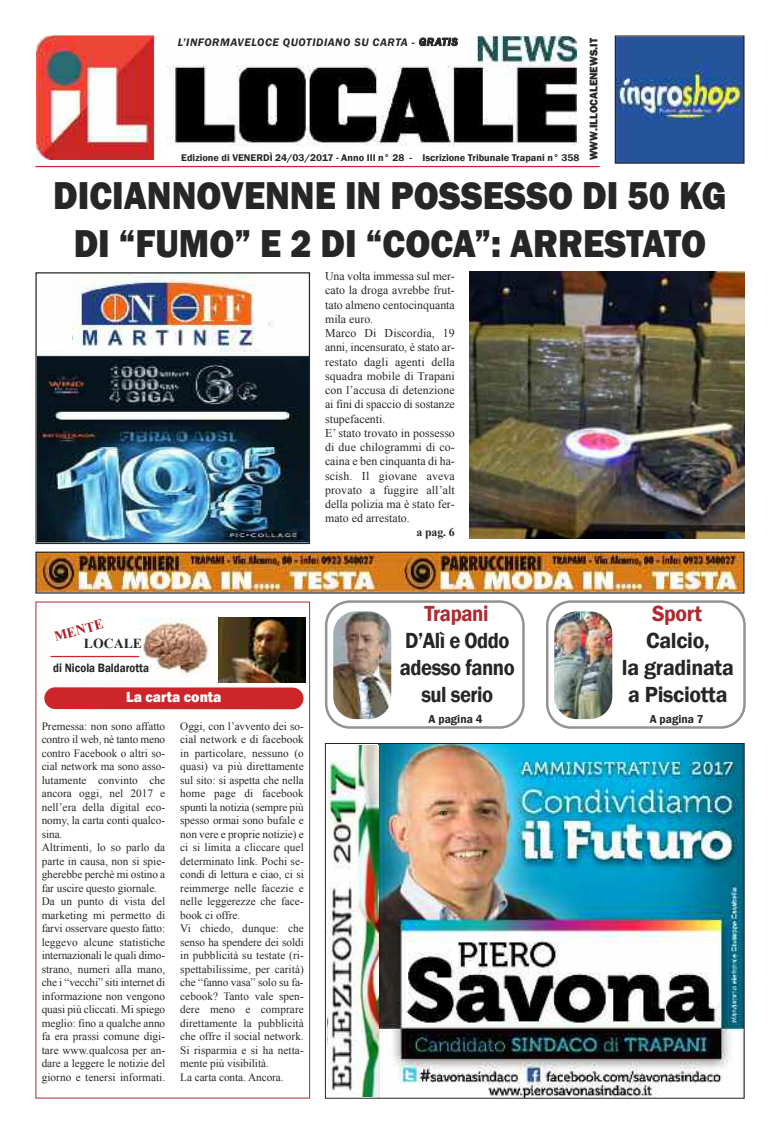
<style>
.page{position:relative;width:780px;height:1134px;background:#fff}
.page>*{position:absolute;margin:0;border:0;box-sizing:border-box;transform-origin:0 0}
.t1{font:800 40px/48px "Franklin Gothic";color:#272627;text-align:center;scale:.91 1}
.t2{font:600 22.5px/27px "Franklin Gothic";letter-spacing:-.015em;color:#272627;text-align:center;scale:.92 1}
.t3{font:600 22.5px/27px "Franklin Gothic";letter-spacing:-.015em;color:#272627;text-align:center}
.t4{font:600 22.5px "Franklin Gothic";letter-spacing:-.02em;color:#ae2a30;scale:.92 1}
.t5{font:600 22.5px "Franklin Gothic";letter-spacing:-.02em;color:#ae2a30}
.t6{font:800 15px "Franklin Gothic";color:#fff;scale:.94 1}
.t7{font:700 13.75px "Times New Roman";color:#272627}
.t8{font:700 13.75px "Times New Roman";color:#a91f26}
.t9{font:600 12.5px "Franklin Gothic";color:#272627;scale:.88 1}
.t10{font:11.88px/14.2px "Times New Roman";color:#272627}
.t11{font:600 11.88px "Franklin Gothic";color:#272627}
.t12{font:700 11.88px "Times New Roman";color:#272627}
.t13{font:11.25px/13.5px "Times New Roman";color:#272627}
.t14{font:italic 600 11.25px "Franklin Gothic";letter-spacing:.05em;color:#272627}
.t15{font:800 11.25px "Franklin Gothic";color:#272627}
.t16{font:600 10px "Franklin Gothic";color:#272627}
</style>
<div class="page">
<svg style="left:325px;top:600px;width:199px;height:129px"></svg>
<div style="left:35px;top:602px;width:275px;height:496px;border:1px solid #ae2a30"></div>
<img style="left:37px;top:35px;width:539px;height:125px">
<div style="left:165px;top:150px;width:414px;height:16px;background:#fff"></div>
<hr style="left:35px;top:166px;width:564px;height:1px;background:#cc262b">
<img style="left:470px;top:272px;width:274px;height:267px">
<img style="left:38px;top:274px;width:270px;height:268px">
<div style="left:35px;top:272px;width:275px;height:272px;border:1px solid #272627"></div>
<div style="left:44px;top:687px;width:259px;height:22px;background:#cc262b;border-radius:11px"></div>
<img style="left:141px;top:619px;width:69px;height:57px">
<hr style="left:50px;top:656px;width:89px;height:1px;background:#cc262b">
<img style="left:218px;top:617px;width:87px;height:66px">
<img style="left:333px;top:611px;width:58px;height:108px;border-radius:22px">
<img style="left:616px;top:38px;width:126px;height:124px">
<div style="left:614px;top:35px;width:130px;height:129px;border:1px solid #272627"></div>
<div style="left:174px;top:35px;width:296px;height:15px;background:#fff"></div>
<img style="left:37px;top:554px;width:705px;height:38px">
<div style="left:35px;top:552px;width:709px;height:42px;border:1px solid #272627"></div>
<svg style="left:546px;top:600px;width:199px;height:129px"></svg>
<img style="left:554px;top:611px;width:58px;height:108px;border-radius:22px">
<img style="left:379px;top:745px;width:363px;height:351px">
<div style="left:325px;top:743px;width:419px;height:355px;border:1px solid #272627"></div>
<img style="left:327px;top:745px;width:52px;height:351px">
<img style="left:74px;top:275px;width:193px;height:77px">
<p class="t14" style="left:178px;top:35px;width:281px">L’INFORMAVELOCE QUOTIDIANO SU CARTA - GRATIS</p>
<p class="t16" style="left:181px;top:151px;width:400px">Edizione di VENERDÌ 24/03/2017 - Anno III n° 28 - Iscrizione Tribunale Trapani n° 358</p>
<p class="t15" style="left:587px;top:160px;width:124px;rotate:-90deg">WWW.ILLOCALENEWS.IT</p>
<h1 class="t1" style="left:53px;top:171px;width:741px">DICIANNOVENNE IN POSSESSO DI 50 KG<br>DI “FUMO” E 2 DI “COCA”: ARRESTATO</h1>
<p class="t10" style="left:325px;top:269px;width:131px">Una volta immessa sul mer&shy;cato la droga avrebbe frut&shy;tato almeno centocinquanta mila euro.<br>Marco Di Discordia, 19 anni, incensurato, è stato ar&shy;restato dagli agenti della squadra mobile di Trapani con l’accusa di detenzione ai fini di spaccio di sostanze stupefacenti.<br>E’ stato trovato in possesso di due chilogrammi di co&shy;caina e ben cinquanta di ha&shy;scish. Il giovane aveva provato a fuggire all’alt della polizia ma è stato fer&shy;mato ed arrestato.</p>
<p class="t12" style="left:416px;top:526px;width:40px">a pag. 6</p>
<p class="t8" style="left:53px;top:629px;width:52px;rotate:-15deg">MENTE</p>
<p class="t7" style="left:84px;top:636px;width:60px">LOCALE</p>
<p class="t9" style="left:53px;top:660px;width:110px">di Nicola Baldarotta</p>
<h3 class="t6" style="left:126px;top:688px;width:103px">La carta conta</h3>
<p class="t13" style="left:42px;top:719px;width:125px">Premessa: non sono affatto contro il web, nè tanto meno contro Facebook o altri so&shy;cial network ma sono asso&shy;lutamente convinto che ancora oggi, nel 2017 e nell’era della digital eco&shy;nomy, la carta conti qualco&shy;sina.<br>Altrimenti, lo so parlo da parte in causa, non si spie&shy;gherebbe perchè mi ostino a far uscire questo giornale.<br>Da un punto di vista del marketing mi permetto di farvi osservare questo fatto: leggevo alcune statistiche internazionali le quali dimo&shy;strano, numeri alla mano, che i “vecchi” siti internet di informazione non vengono quasi più cliccati. Mi spiego meglio: fino a qualche anno fa era prassi comune digi&shy;tare www.qualcosa per an&shy;dare a leggere le notizie del giorno e tenersi informati.</p>
<p class="t13" style="left:180px;top:719px;width:125px">Oggi, con l’avvento dei so&shy;cial network e di facebook in particolare, nessuno (o quasi) va più direttamente sul sito: si aspetta che nella home page di facebook spunti la notizia (sempre più spesso ormai sono bufale e non vere e proprie notizie) e ci si limita a cliccare quel determinato link. Pochi se&shy;condi di lettura e ciao, ci si reimmerge nelle facezie e nelle leggerezze che face&shy;book ci offre.<br>Vi chiedo, dunque: che senso ha spendere dei soldi in pubblicità su testate (ri&shy;spettabilissime, per carità) che “fanno vasa” solo su fa&shy;cebook? Tanto vale spen&shy;dere meno e comprare direttamente la pubblicità che offre il social network.<br>Si risparmia e si ha netta&shy;mente più visibilità.<br>La carta conta. Ancora.</p>
<h2 class="t4" style="left:424px;top:601px;width:71px">Trapani</h2>
<h2 class="t2" style="left:400px;top:627px;width:126px">D’Alì e Oddo adesso fanno sul serio</h2>
<p class="t11" style="left:428px;top:712px;width:55px">A pagina 4</p>
<h2 class="t5" style="left:652px;top:601px;width:51px">Sport</h2>
<h2 class="t3" style="left:622px;top:627px;width:113px">Calcio,<br>la gradinata a Pisciotta</h2>
<p class="t11" style="left:649px;top:712px;width:55px">A pagina 7</p>
</div>
